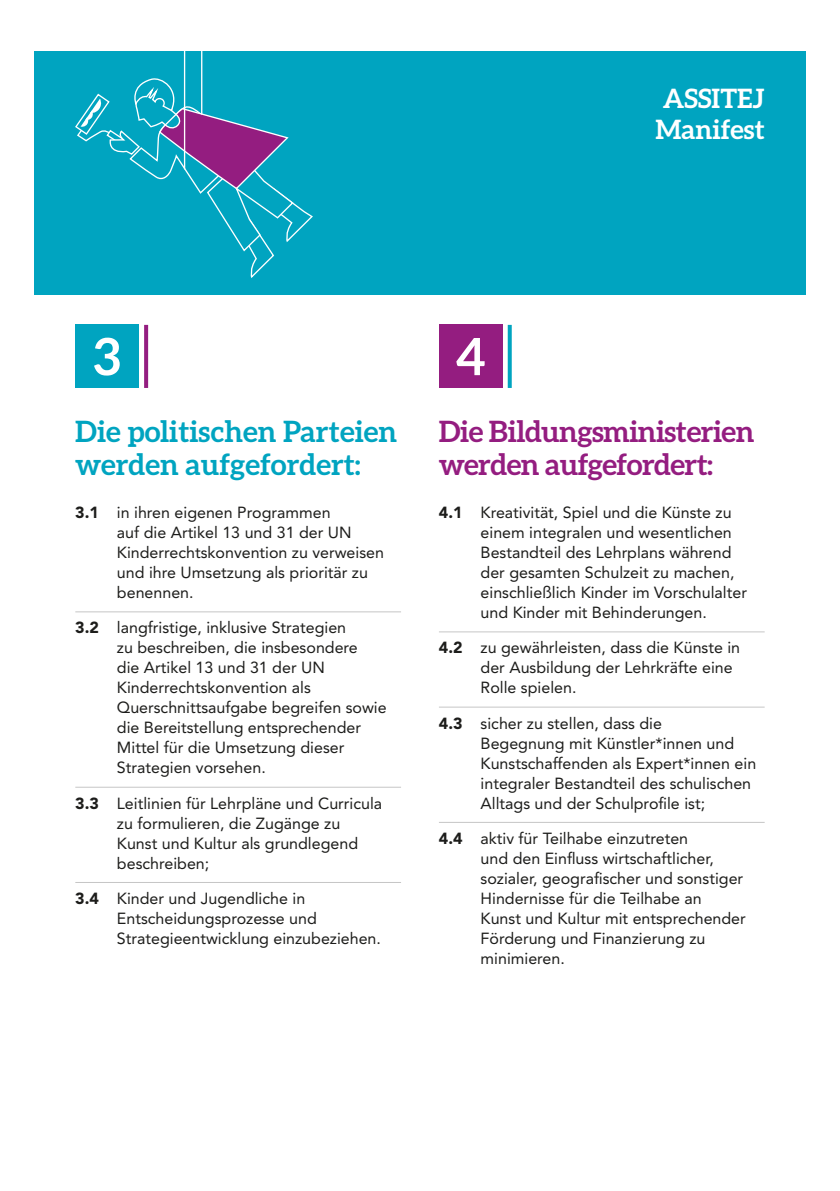
<style>
.page{position:relative;width:840px;height:1191px;background:#fff}
.page>*{position:absolute;margin:0;border:0;box-sizing:border-box;transform-origin:0 0}
.t1{font:700 51.4px "Aleo";color:#fff}
.t2{font:700 29.4px/33.4px "Aleo";color:#00a4c0}
.t3{font:700 29.4px/33.4px "Aleo";letter-spacing:-.02em;color:#941d80}
.t4{font:700 26.6px/30.6px "Aleo";color:#fff}
.t5{font:16px/20px "Avenir LT Std";color:#1d1d1b}
.s1{font-weight:900}
</style>
<div class="page">
<div style="left:34px;top:51px;width:771px;height:243px;background:#00a4c0"></div>
<svg style="left:75px;top:76px;width:238px;height:202px"></svg>
<hr style="left:184px;top:51px;width:1px;height:118px;background:#fff">
<hr style="left:201px;top:51px;width:1px;height:63px;background:#fff">
<hr style="left:75px;top:611px;width:326px;height:1px;background:#c6c6c6">
<hr style="left:75px;top:786px;width:326px;height:1px;background:#c6c6c6">
<hr style="left:75px;top:882px;width:326px;height:1px;background:#c6c6c6">
<hr style="left:438px;top:631px;width:326px;height:1px;background:#c6c6c6">
<hr style="left:438px;top:706px;width:326px;height:1px;background:#c6c6c6">
<hr style="left:438px;top:822px;width:326px;height:1px;background:#c6c6c6">
<div style="left:75px;top:325px;width:63px;height:63px;background:#00a4c0"></div>
<div style="left:438px;top:325px;width:64px;height:63px;background:#941d80"></div>
<svg style="left:144px;top:325px;width:4px;height:63px"></svg>
<svg style="left:507px;top:325px;width:4px;height:63px"></svg>
<h1 class="t1" style="left:93px;top:327px;width:29px">3</h1>
<h1 class="t1" style="left:455px;top:327px;width:31px">4</h1>
<h3 class="t4" style="left:655px;top:83px;width:111px">ASSITEJ<br>Manifest</h3>
<h2 class="t2" style="left:75px;top:414px;width:323px">Die politischen Parteien werden aufgefordert:</h2>
<p class="t5" style="left:117px;top:502px;width:268px;text-indent:-42px"><span class="s1">3.1</span> in ihren eigenen Programmen<br>auf die Artikel 13 und 31 der UN<br>Kinderrechtskonvention zu verweisen und ihre Umsetzung als prioritär zu benennen.</p>
<p class="t5" style="left:117px;top:618px;width:271px;text-indent:-42px"><span class="s1">3.2</span> langfristige, inklusive Strategien<br>zu beschreiben, die insbesondere<br>die Artikel 13 und 31 der UN<br>Kinderrechtskonvention als<br>Querschnittsaufgabe begreifen sowie die Bereitstellung entsprechender<br>Mittel für die Umsetzung dieser<br>Strategien vorsehen.</p>
<p class="t5" style="left:117px;top:793px;width:266px;text-indent:-42px"><span class="s1">3.3</span> Leitlinien für Lehrpläne und Curricula zu formulieren, die Zugänge zu<br>Kunst und Kultur als grundlegend beschreiben;</p>
<p class="t5" style="left:117px;top:888px;width:265px;text-indent:-42px"><span class="s1">3.4</span> Kinder und Jugendliche in<br>Entscheidungsprozesse und<br>Strategieentwicklung einzubeziehen.</p>
<h2 class="t3" style="left:438px;top:414px;width:317px">Die Bildungsministerien werden aufgefordert:</h2>
<p class="t5" style="left:480px;top:502px;width:268px;text-indent:-42px"><span class="s1">4.1</span> Kreativität, Spiel und die Künste zu einem integralen und wesentlichen Bestandteil des Lehrplans während der gesamten Schulzeit zu machen, einschließlich Kinder im Vorschulalter und Kinder mit Behinderungen.</p>
<p class="t5" style="left:480px;top:638px;width:261px;text-indent:-42px"><span class="s1">4.2</span> zu gewährleisten, dass die Künste in der Ausbildung der Lehrkräfte eine<br>Rolle spielen.</p>
<p class="t5" style="left:480px;top:713px;width:277px;text-indent:-42px"><span class="s1">4.3</span> sicher zu stellen, dass die<br>Begegnung mit Künstler*innen und Kunstschaffenden als Expert*innen ein integraler Bestandteil des schulischen Alltags und der Schulprofile ist;</p>
<p class="t5" style="left:480px;top:828px;width:266px;text-indent:-42px"><span class="s1">4.4</span> aktiv für Teilhabe einzutreten<br>und den Einfluss wirtschaftlicher, sozialer, geografischer und sonstiger<br>Hindernisse für die Teilhabe an<br>Kunst und Kultur mit entsprechender<br>Förderung und Finanzierung zu minimieren.</p>
</div>
